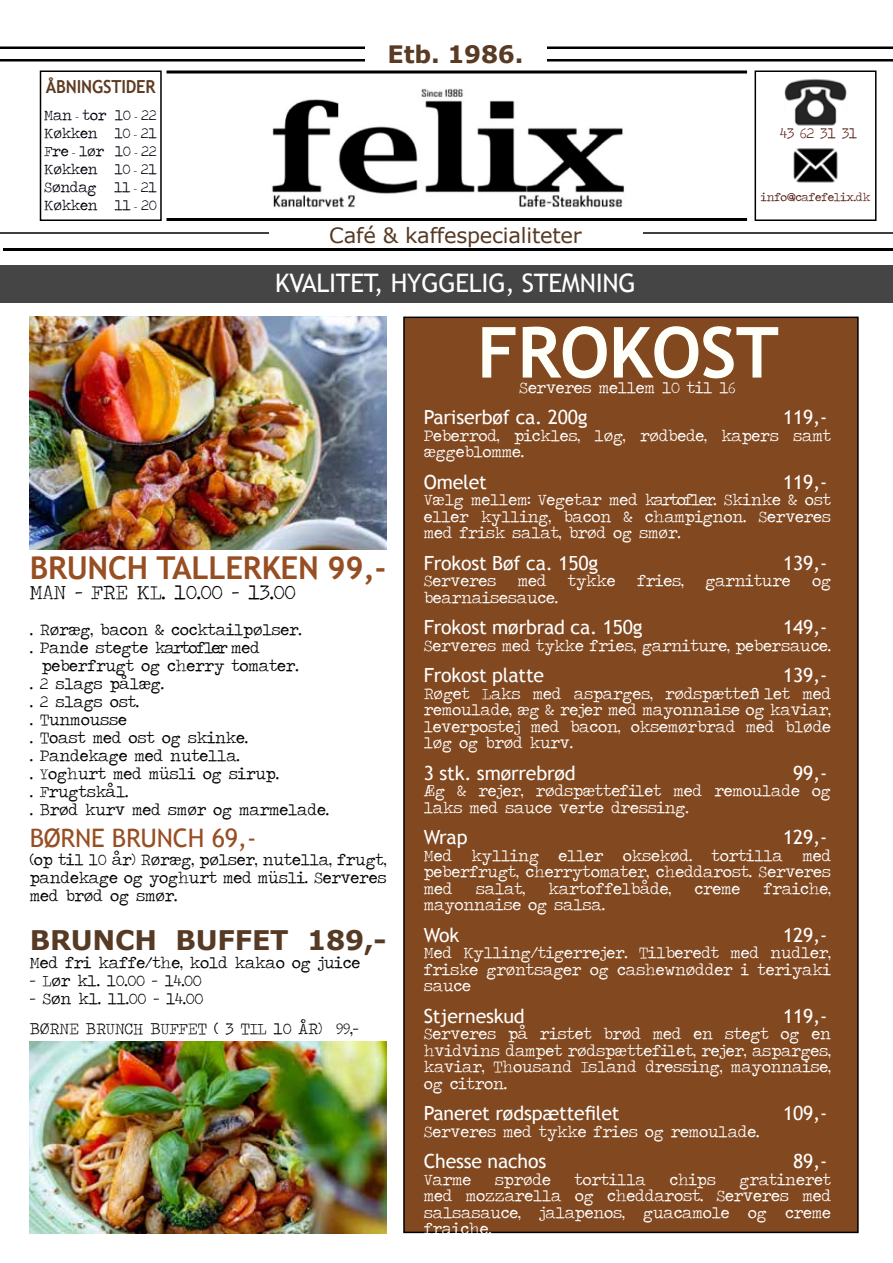
<style>
.page{position:relative;width:893px;height:1263px;background:#fff}
.page>*{position:absolute;margin:0;border:0;box-sizing:border-box;transform-origin:0 0}
.t1{font:700 70.5px "Trebuchet MS";letter-spacing:-.01em;color:#fffffa}
.t2{font:700 31.5px "Trebuchet MS";letter-spacing:-.01em;color:#974e22}
.t3{font:700 27px "Verdana";letter-spacing:-.01em;color:#563a24}
.t4{font:25.5px "Trebuchet MS";letter-spacing:-.01em;color:#fff}
.t5{font:25.5px "Trebuchet MS";letter-spacing:-.01em;color:#974e22}
.t6{font:700 24px "Verdana";letter-spacing:-.01em;color:#593b23}
.t7{font:21px "Verdana";letter-spacing:-.01em;color:#563a24}
.t8{font:21px "Traveling Typewriter";letter-spacing:-.01em;color:#000}
.t9{font:19.5px "Trebuchet MS";letter-spacing:-.01em;color:#fff}
.t10{font:700 18px "Trebuchet MS";letter-spacing:-.01em;color:#5e3c23;scale:.92 1}
.t11{font:16.5px/16.5px "Traveling Typewriter";letter-spacing:-.01em;color:#fff;text-align:justify}
.t12{font:16.5px/18px "Traveling Typewriter";letter-spacing:-.01em;color:#000}
.t13{font:15px/18px "Traveling Typewriter";letter-spacing:-.02em;color:#00000e;text-align:justify}
.t14{font:15px "Traveling Typewriter";letter-spacing:-.02em;color:#552116}
.t15{font:12px "Traveling Typewriter";letter-spacing:-.02em;color:#552116}
.s1{font-size:9px}
</style>
<div class="page">
<hr style="left:0;top:47px;width:893px;height:2px;background:#000">
<hr style="left:0;top:59px;width:893px;height:3px;background:#000">
<hr style="left:166px;top:218px;width:581px;height:3px;background:#000">
<hr style="left:0;top:232px;width:893px;height:2px;background:#000">
<hr style="left:3px;top:248px;width:890px;height:3px;background:#000">
<div style="left:40px;top:71px;width:122px;height:150px;border:2px solid #000"></div>
<div style="left:754px;top:71px;width:122px;height:150px;border:2px solid #000"></div>
<img style="left:784px;top:78px;width:63px;height:48px">
<img style="left:793px;top:148px;width:45px;height:35px">
<img style="left:30px;top:317px;width:357px;height:232px">
<div style="left:404px;top:317px;width:454px;height:915px;background:#824820"></div>
<img style="left:30px;top:1042px;width:357px;height:191px">
<div style="left:365px;top:45px;width:181px;height:18px;background:#fff"></div>
<div style="left:269px;top:226px;width:373px;height:17px;background:#fff"></div>
<hr style="left:166px;top:71px;width:581px;height:3px;background:#000">
<div style="left:0;top:265px;width:893px;height:37px;background:#454545"></div>
<img style="left:272px;top:88px;width:352px;height:120px">
<p class="t10" style="left:46px;top:75px;width:121px">ÅBNINGSTIDER</p>
<p class="t13" style="left:44px;top:106px;width:114px">Man <span class="s1">-</span> tor 10 <span class="s1">-</span> 22<br>Køkken 10 <span class="s1">-</span> 21<br>Fre <span class="s1">-</span> lør 10 <span class="s1">-</span> 22<br>Køkken 10 <span class="s1">-</span> 21<br>Søndag 11 <span class="s1">-</span> 21<br>Køkken 11 <span class="s1">-</span> 20</p>
<h3 class="t6" style="left:388px;top:39px;width:137px">Etb. 1986.</h3>
<p class="t14" style="left:780px;top:123px;width:79px">43 62 31 31</p>
<p class="t15" style="left:761px;top:189px;width:111px">info@cafefelix.dk</p>
<p class="t7" style="left:329px;top:222px;width:254px">Café &amp; kaffespecialiteter</p>
<h3 class="t4" style="left:275px;top:268px;width:362px">KVALITET, HYGGELIG, STEMNING</h3>
<h1 class="t1" style="left:477px;top:308px;width:303px">FROKOST</h1>
<p class="t11" style="left:519px;top:379px;width:218px">Serveres mellem 10 til 16</p>
<p class="t9" style="left:424px;top:406px;width:165px">Pariserbøf ca. 200g</p>
<p class="t9" style="left:783px;top:406px;width:46px">119,-</p>
<p class="t11" style="left:424px;top:427px;width:409px">Peberrod, pickles, løg, rødbede, kapers samt æggeblomme.</p>
<p class="t9" style="left:424px;top:470px;width:65px">Omelet</p>
<p class="t9" style="left:783px;top:470px;width:46px">119,-</p>
<p class="t11" style="left:424px;top:491px;width:409px">Vælg mellem: Vegetar med kartofler. Skinke &amp; ost eller kylling, bacon &amp; champignon. Serveres med frisk salat, brød og smør.</p>
<p class="t9" style="left:424px;top:551px;width:176px">Frokost Bøf ca. 150g</p>
<p class="t9" style="left:783px;top:551px;width:46px">139,-</p>
<p class="t11" style="left:424px;top:572px;width:74px">Serveres</p>
<p class="t11" style="left:518px;top:572px;width:30px">med</p>
<p class="t11" style="left:568px;top:572px;width:49px">tykke</p>
<p class="t11" style="left:637px;top:572px;width:48px">fries,</p>
<p class="t11" style="left:705px;top:572px;width:87px">garniture</p>
<p class="t11" style="left:812px;top:572px;width:21px">og</p>
<p class="t11" style="left:424px;top:589px;width:136px">bearnaisesauce.</p>
<p class="t9" style="left:424px;top:616px;width:220px">Frokost mørbrad ca. 150g</p>
<p class="t9" style="left:783px;top:616px;width:46px">149,-</p>
<p class="t11" style="left:424px;top:637px;width:409px">Serveres med tykke fries, garniture, pebersauce.</p>
<p class="t9" style="left:424px;top:664px;width:122px">Frokost platte</p>
<p class="t9" style="left:783px;top:664px;width:46px">139,-</p>
<p class="t11" style="left:424px;top:685px;width:409px">Røget Laks med asparges, rødspættefilet med remoulade, æg &amp; rejer med mayonnaise og kaviar, leverpostej med bacon, oksemørbrad med bløde løg og brød kurv.</p>
<p class="t9" style="left:424px;top:761px;width:153px">3 stk. smørrebrød</p>
<p class="t9" style="left:793px;top:761px;width:36px">99,-</p>
<p class="t11" style="left:424px;top:782px;width:409px">Æg &amp; rejer, rødspættefilet med remoulade og laks med sauce verte dressing.</p>
<p class="t9" style="left:424px;top:826px;width:45px">Wrap</p>
<p class="t9" style="left:783px;top:826px;width:46px">129,-</p>
<p class="t11" style="left:424px;top:847px;width:409px">Med kylling eller oksekød. tortilla med peberfrugt, cherrytomater, cheddarost. Serveres med</p>
<h2 class="t2" style="left:30px;top:548px;width:358px">BRUNCH TALLERKEN 99,-</h2>
<p class="t8" style="left:30px;top:578px;width:268px">MAN - FRE KL. 10.00 - 13.00</p>
<p class="t12" style="left:30px;top:620px;width:273px">• Røræg, bacon &amp; cocktailpølser.</p>
<p class="t12" style="left:42px;top:638px;width:258px;text-indent:-12px">• Pande stegte kartofler med peberfrugt og cherry tomater.</p>
<p class="t12" style="left:30px;top:674px;width:136px">• 2 slags pålæg.</p>
<p class="t12" style="left:30px;top:692px;width:111px">• 2 slags ost.</p>
<p class="t12" style="left:30px;top:710px;width:99px">• Tunmousse</p>
<p class="t12" style="left:30px;top:728px;width:220px">• Toast med ost og skinke.</p>
<p class="t12" style="left:30px;top:746px;width:211px">• Pandekage med nutella.</p>
<p class="t12" style="left:30px;top:764px;width:251px">• Yoghurt med müsli og sirup.</p>
<p class="t12" style="left:30px;top:782px;width:100px">• Frugtskål.</p>
<p class="t12" style="left:30px;top:800px;width:301px">• Brød kurv med smør og marmelade.</p>
<h3 class="t5" style="left:30px;top:823px;width:228px">BØRNE BRUNCH 69,-</h3>
<p class="t12" style="left:30px;top:850px;width:358px;text-align:justify">(op til 10 år) Røræg, pølser, nutella, frugt, pandekage og yoghurt med müsli. Serveres med brød og smør.</p>
<h3 class="t3" style="left:30px;top:922px;width:358px">BRUNCH BUFFET 189,-</h3>
<p class="t12" style="left:30px;top:953px;width:332px">Med fri kaffe/the, kold kakao og juice</p>
<p class="t12" style="left:30px;top:971px;width:174px">- Lør kl. 10.00 - 14.00</p>
<p class="t12" style="left:30px;top:983px;width:330px;line-height:30px">- Søn kl. 11.00 - 14.00<br>BØRNE BRUNCH BUFFET ( 3 TIL 10 ÅR) 99,-</p>
<p class="t11" style="left:476px;top:880px;width:51px">salat,</p>
<p class="t11" style="left:549px;top:880px;width:124px">kartoffelbåde,</p>
<p class="t11" style="left:694px;top:880px;width:47px">creme</p>
<p class="t11" style="left:764px;top:880px;width:69px">fraiche,</p>
<p class="t11" style="left:424px;top:896px;width:183px">mayonnaise og salsa.</p>
<p class="t9" style="left:424px;top:923px;width:37px">Wok</p>
<p class="t9" style="left:783px;top:923px;width:46px">129,-</p>
<p class="t11" style="left:424px;top:944px;width:409px">Med Kylling/tigerrejer. Tilberedt med nudler, friske grøntsager og cashewnødder i teriyaki sauce</p>
<p class="t9" style="left:424px;top:1004px;width:103px">Stjerneskud</p>
<p class="t9" style="left:783px;top:1004px;width:46px">119,-</p>
<p class="t11" style="left:424px;top:1025px;width:409px">Serveres på ristet brød med en stegt og en hvidvins dampet rødspættefilet, rejer, asparges, kaviar, Thousand Island dressing, mayonnaise, og citron.</p>
<p class="t9" style="left:424px;top:1102px;width:197px">Paneret rødspættefilet</p>
<p class="t9" style="left:783px;top:1102px;width:46px">109,-</p>
<p class="t11" style="left:424px;top:1123px;width:337px">Serveres med tykke fries og remoulade.</p>
<p class="t9" style="left:424px;top:1150px;width:124px">Chesse nachos</p>
<p class="t9" style="left:793px;top:1150px;width:36px">89,-</p>
<p class="t11" style="left:424px;top:1171px;width:49px">Varme</p>
<p class="t11" style="left:495px;top:1171px;width:57px">sprøde</p>
<p class="t11" style="left:574px;top:1171px;width:73px">tortilla</p>
<p class="t11" style="left:669px;top:1171px;width:48px">chips</p>
<p class="t11" style="left:424px;top:1171px;width:409px;text-indent:316px">gratineret med mozzarella og cheddarost. Serveres med salsasauce, jalapenos, guacamole og creme fraiche.</p>
</div>
